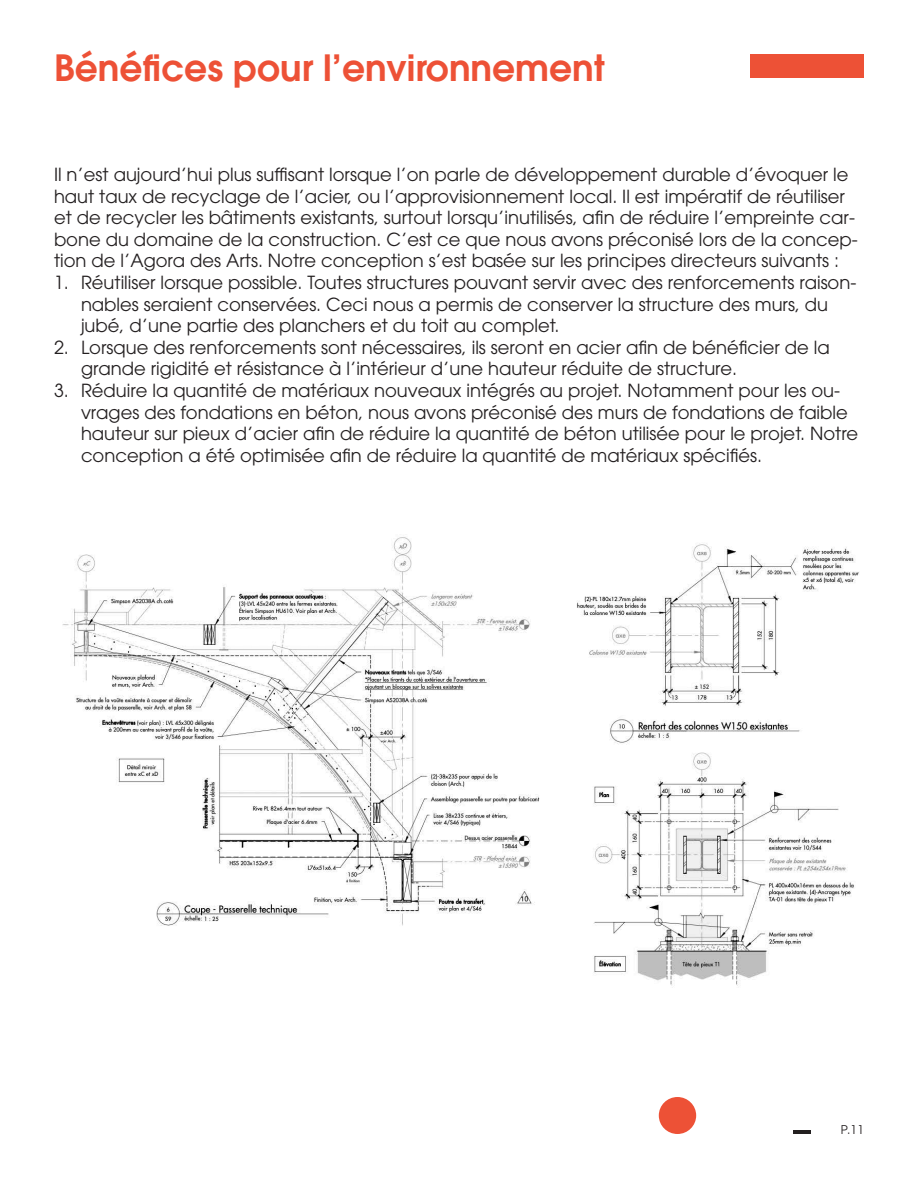
<style>
.page{position:relative;width:918px;height:1188px;background:#fff}
.page>*{position:absolute;margin:0;border:0;box-sizing:border-box;transform-origin:0 0}
.Titre_page_sép__Orange{font:600 36px "ITC Avant Garde Std";color:#ed5136}
.t1{font:18px/21.6px "ITC Avant Garde Std";color:#231f20}
.t2{font:12px "ITC Avant Garde Std";color:#231f20}
</style>
<div class="page">
<hr style="left:793px;top:1130px;width:18px;height:4px;background:#231f20">
<img style="left:62px;top:537px;width:797px;height:449px">
<div style="left:659px;top:1097px;width:37px;height:37px;background:#ed5136;border-radius:50%"></div>
<div style="left:750px;top:54px;width:114px;height:23px;background:#ed5136"></div>
<p class="Titre_page_sép__Orange" style="left:54px;top:44px;width:552px">Bénéfices pour l’environnement</p>
<p class="t1" style="left:54px;top:163px;width:805px">Il n’est aujourd’hui plus suffisant lorsque l’on parle de développement durable d’évoquer le haut taux de recyclage de l’acier, ou l’approvisionnement local. Il est impératif de réutiliser et de recycler les bâtiments existants, surtout lorsqu’inutilisés, afin de réduire l’empreinte car&shy;bone du domaine de la construction. C’est ce que nous avons préconisé lors de la concep&shy;tion de l’Agora des Arts. Notre conception s’est basée sur les principes directeurs suivants :</p>
<p class="t1" style="left:81px;top:271px;width:777px;text-indent:-27px">1. Réutiliser lorsque possible. Toutes structures pouvant servir avec des renforcements raison&shy;nables seraient conservées. Ceci nous a permis de conserver la structure des murs, du jubé, d’une partie des planchers et du toit au complet.</p>
<p class="t1" style="left:81px;top:336px;width:750px;text-indent:-27px">2. Lorsque des renforcements sont nécessaires, ils seront en acier afin de bénéficier de la grande rigidité et résistance à l’intérieur d’une hauteur réduite de structure.</p>
<p class="t1" style="left:81px;top:379px;width:779px;text-indent:-27px">3. Réduire la quantité de matériaux nouveaux intégrés au projet. Notamment pour les ou&shy;vrages des fondations en béton, nous avons préconisé des murs de fondations de faible hauteur sur pieux d’acier afin de réduire la quantité de béton utilisée pour le projet. Notre conception a été optimisée afin de réduire la quantité de matériaux spécifiés.</p>
<p class="t2" style="left:841px;top:1122px;width:25px">P.11</p>
</div>
